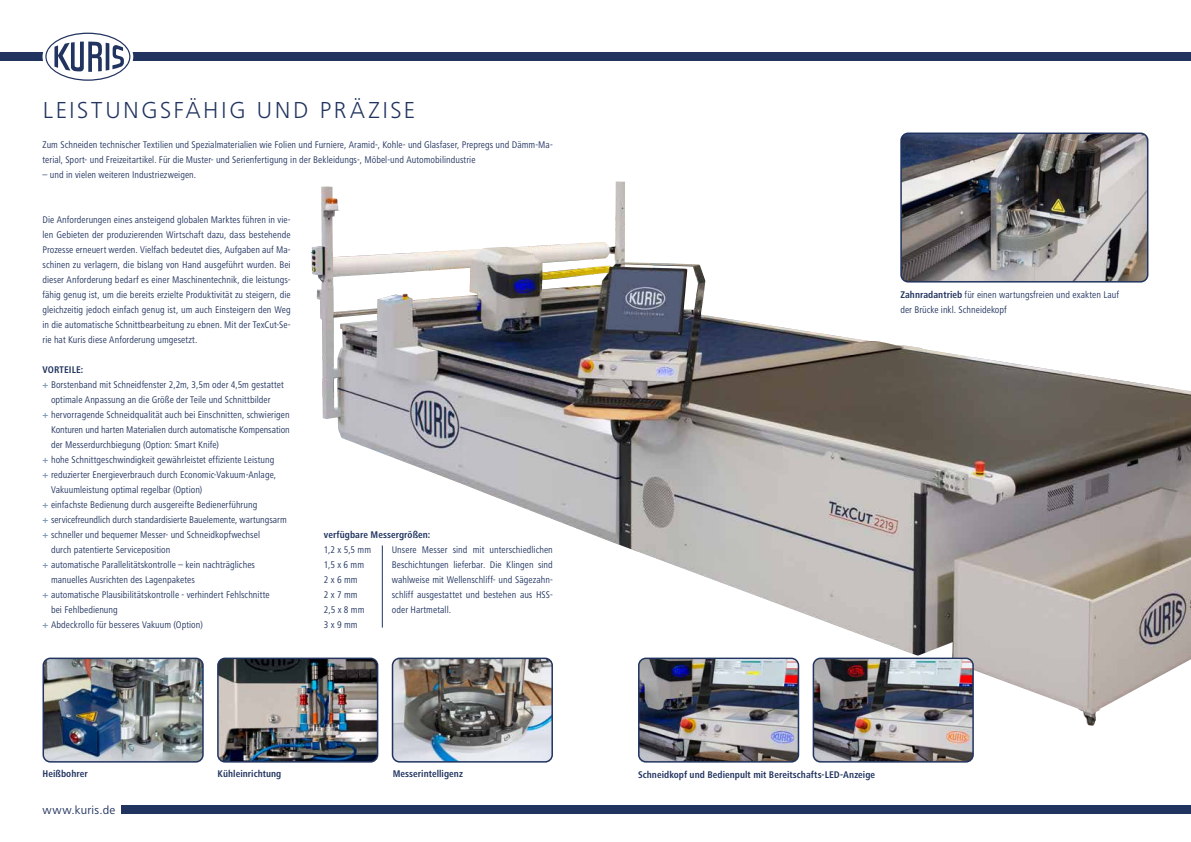
<style>
.page{position:relative;width:1191px;height:842px;background:#fff}
.page>*{position:absolute;margin:0;border:0;box-sizing:border-box;transform-origin:0 0}
.t1{font:300 24px "Frutiger Next LT";letter-spacing:.105em;color:#21335f}
.t2{font:12px "Frutiger Next LT";letter-spacing:.02em;color:#21335f}
.t3{font:condensed 10px/15px "Frutiger Next LT";letter-spacing:.005em;color:#21335f}
.t4{font:condensed 10px/15px "Frutiger Next LT";letter-spacing:.005em;color:#203460}
.t5{font:700 condensed 10px "Frutiger Next LT";letter-spacing:.005em;color:#21335f}
.t6{font:700 condensed 10px "Frutiger Next LT";letter-spacing:.005em;color:#203460}
.s1{font-weight:700;color:#7c97b6}
.s2{font-weight:700}
</style>
<div class="page">
<div style="left:122px;top:805px;width:1069px;height:9px;background:#21335f"></div>
<div style="left:0;top:52px;width:1191px;height:9px;background:#21335f"></div>
<div style="left:43px;top:30px;width:90px;height:54px;border:6px solid #fff;border-radius:50%"></div>
<svg style="left:45px;top:33px;width:85px;height:48px"></svg>
<img style="left:311px;top:181px;width:880px;height:545px">
<img style="left:218px;top:658px;width:159px;height:102px">
<div style="left:217px;top:658px;width:161px;height:105px;border:2px solid #21335f;border-radius:7px"></div>
<img style="left:43px;top:658px;width:160px;height:104px">
<div style="left:43px;top:658px;width:161px;height:105px;border:2px solid #21335f;border-radius:7px"></div>
<img style="left:392px;top:658px;width:160px;height:102px">
<div style="left:392px;top:658px;width:161px;height:105px;border:2px solid #203460;border-radius:7px"></div>
<img style="left:639px;top:658px;width:159px;height:102px">
<div style="left:638px;top:658px;width:161px;height:105px;border:2px solid #21335f;border-radius:7px"></div>
<img style="left:813px;top:658px;width:160px;height:104px">
<div style="left:812px;top:658px;width:161px;height:105px;border:2px solid #21335f;border-radius:7px"></div>
<img style="left:901px;top:133px;width:246px;height:149px">
<div style="left:900px;top:133px;width:248px;height:150px;border:2px solid #21335f;border-radius:7px"></div>
<hr style="left:382px;top:545px;width:1px;height:83px;background:#203460">
<h1 class="t1" style="left:43px;top:96px;width:374px">LEISTUNGSFÄHIG UND PRÄZISE</h1>
<p class="t3" style="left:43px;top:137px;width:512px">Zum Schneiden technischer Textilien und Spezialmaterialien wie Folien und Furniere, Aramid-, Kohle- und Glasfaser, Prepregs und Dämm-Ma&shy;terial, Sport- und Freizeitartikel. Für die Muster- und Serienfertigung in der Bekleidungs-, Möbel-und Automobilindustrie</p>
<p class="t3" style="left:43px;top:167px;width:155px">– und in vielen weiteren Industriezweigen.</p>
<p class="t3" style="left:43px;top:212px;width:250px;text-align:justify">Die Anforderungen eines ansteigend globalen Marktes führen in vie&shy;len Gebieten der produzierenden Wirtschaft dazu, dass bestehende Prozesse erneuert werden. Vielfach bedeutet dies, Aufgaben auf Ma&shy;schinen zu verlagern, die bislang von Hand ausgeführt wurden. Bei dieser Anforderung bedarf es einer Maschinentechnik, die leistungs&shy;fähig genug ist, um die bereits erzielte Produktivität zu steigern, die gleichzeitig jedoch einfach genug ist, um auch Einsteigern den Weg in die automatische Schnittbearbeitung zu ebnen. Mit der TexCut-Se&shy;rie hat Kuris diese Anforderung umgesetzt.</p>
<p class="t5" style="left:43px;top:364px;width:42px">VORTEILE:</p>
<p class="t3" style="left:43px;top:377px;width:243px"><span class="s1">+</span> Borstenband mit Schneidfenster 2,2m, 3,5m oder 4,5m gestattet</p>
<p class="t3" style="left:51px;top:392px;width:221px">optimale Anpassung an die Größe der Teile und Schnittbilder</p>
<p class="t3" style="left:43px;top:407px;width:249px"><span class="s1">+</span> hervorragende Schneidqualität auch bei Einschnitten, schwierigen</p>
<p class="t3" style="left:51px;top:422px;width:240px">Konturen und harten Materialien durch automatische Kompensation</p>
<p class="t3" style="left:51px;top:437px;width:170px">der Messerdurchbiegung (Option: Smart Knife)</p>
<p class="t3" style="left:43px;top:452px;width:233px"><span class="s1">+</span> hohe Schnittgeschwindigkeit gewährleistet effiziente Leistung</p>
<p class="t3" style="left:43px;top:467px;width:235px"><span class="s1">+</span> reduzierter Energieverbrauch durch Economic-Vakuum-Anlage,</p>
<p class="t3" style="left:51px;top:482px;width:153px">Vakuumleistung optimal regelbar (Option)</p>
<p class="t3" style="left:43px;top:497px;width:216px"><span class="s1">+</span> einfachste Bedienung durch ausgereifte Bedienerführung</p>
<p class="t3" style="left:43px;top:512px;width:246px"><span class="s1">+</span> servicefreundlich durch standardisierte Bauelemente, wartungsarm</p>
<p class="t3" style="left:43px;top:527px;width:219px"><span class="s1">+</span> schneller und bequemer Messer- und Schneidkopfwechsel</p>
<p class="t3" style="left:51px;top:542px;width:121px">durch patentierte Serviceposition</p>
<p class="t3" style="left:43px;top:557px;width:214px"><span class="s1">+</span> automatische Parallelitätskontrolle – kein nachträgliches</p>
<p class="t3" style="left:51px;top:572px;width:145px">manuelles Ausrichten des Lagenpaketes</p>
<p class="t3" style="left:43px;top:587px;width:229px"><span class="s1">+</span> automatische Plausibilitätskontrolle - verhindert Fehlschnitte</p>
<p class="t3" style="left:51px;top:602px;width:68px">bei Fehlbedienung</p>
<p class="t3" style="left:43px;top:617px;width:162px"><span class="s1">+</span> Abdeckrollo für besseres Vakuum (Option)</p>
<p class="t6" style="left:324px;top:529px;width:108px">verfügbare Messergrößen:</p>
<p class="t4" style="left:324px;top:542px;width:49px">1,2 x 5,5 mm<br>1,5 x 6 mm<br>2 x 6 mm<br>2 x 7 mm<br>2,5 x 8 mm<br>3 x 9 mm</p>
<p class="t4" style="left:392px;top:542px;width:163px;text-align:justify">Unsere Messer sind mit unterschiedlichen Beschichtungen lieferbar. Die Klingen sind wahlweise mit Wellenschliff- und Sägezahn&shy;schliff ausgestattet und bestehen aus HSS&shy;oder Hartmetall.</p>
<p class="t3" style="left:900px;top:287px;width:220px"><span class="s2">Zahnradantrieb</span> für einen wartungsfreien und exakten Lauf der Brücke inkl. Schneidekopf</p>
<p class="t5" style="left:43px;top:768px;width:47px">Heißbohrer</p>
<p class="t5" style="left:218px;top:768px;width:65px">Kühleinrichtung</p>
<p class="t5" style="left:393px;top:768px;width:72px">Messerintelligenz</p>
<p class="t5" style="left:638px;top:769px;width:239px">Schneidkopf und Bedienpult mit Bereitschafts-LED-Anzeige</p>
<p class="t2" style="left:43px;top:803px;width:74px">www.kuris.de</p>
</div>
